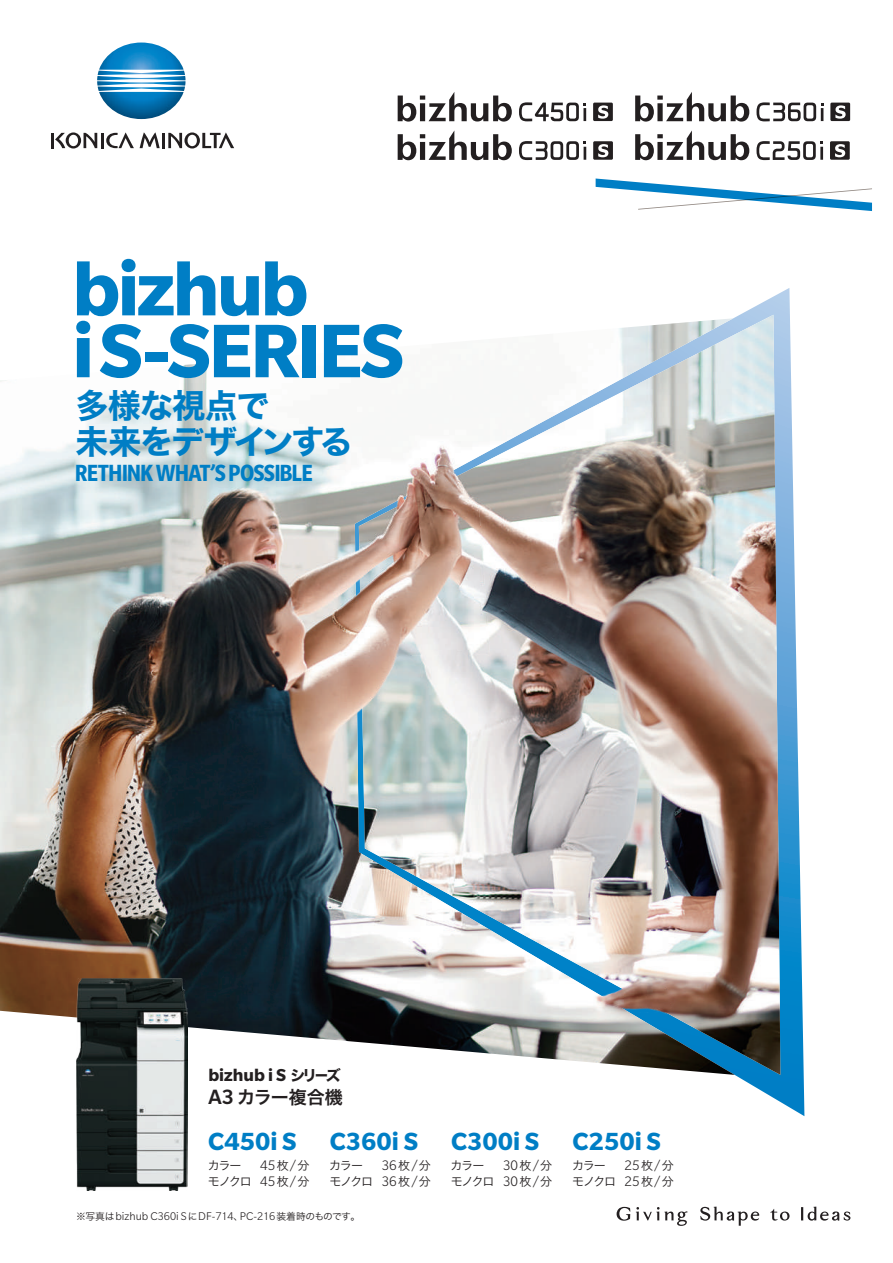
<style>
.page{position:relative;width:893px;height:1263px;background:#fff}
.page>*{position:absolute;margin:0;border:0;box-sizing:border-box;transform-origin:0 0}
.t1{font:700 82.5px/61.8px "Slate Std";letter-spacing:-.03em;color:#007ec5}
.t2{font:33px/36px "Hiragino Sans W7";letter-spacing:-.04em;color:#007ec5}
.t3{font:700 27px "Slate Std";color:#007ec5}
.t4{font:700 condensed 25.5px "Slate Std";letter-spacing:-.03em;color:#007ec5}
.t5{font:700 18.75px "Slate Std";color:#231f20}
.t6{font:18px "Hiragino Sans W6";color:#231f20}
.t7{font:300 12.15px "Slate Std";color:#231f20}
.t8{font:12px/16.5px "Hira Kaku Std N W3";letter-spacing:-.11em;color:#231f20}
.s1{font-family:"Hiragino Sans W7";font-weight:400;font-size:15px}
.s2{font-family:"Slate Std";font-weight:500;font-size:22.5px}
.s3{font-family:"Slate Std";font-weight:300;font-size:15px}
.s4{font-family:"Hira Kaku Std N W3";font-weight:400;font-size:9.75px}
</style>
<div class="page">
<img style="left:0;top:178px;width:804px;height:908px">
<svg style="left:596px;top:178px;width:276px;height:35px"></svg>
<img style="left:77px;top:978px;width:111px;height:213px">
<img style="left:97px;top:43px;width:89px;height:76px">
<hr style="left:51px;top:133px;width:3px;height:15px;background:#231f20">
<hr style="left:101px;top:133px;width:3px;height:15px;background:#231f20">
<hr style="left:162px;top:133px;width:3px;height:15px;background:#231f20">
<svg style="left:106px;top:132px;width:28px;height:16px"></svg>
<svg style="left:55px;top:132px;width:42px;height:17px"></svg>
<svg style="left:168px;top:132px;width:66px;height:17px"></svg>
<svg style="left:140px;top:132px;width:20px;height:16px"></svg>
<svg style="left:700px;top:1206px;width:59px;height:20px"></svg>
<svg style="left:801px;top:1206px;width:49px;height:14px"></svg>
<svg style="left:617px;top:1207px;width:13px;height:14px"></svg>
<svg style="left:636px;top:1207px;width:51px;height:19px"></svg>
<svg style="left:770px;top:1209px;width:20px;height:12px"></svg>
<svg style="left:756px;top:141px;width:67px;height:19px"></svg>
<svg style="left:635px;top:130px;width:114px;height:30px"></svg>
<div style="left:830px;top:141px;width:20px;height:19px;background:#231f20"></div>
<svg style="left:835px;top:144px;width:10px;height:13px"></svg>
<svg style="left:519px;top:102px;width:67px;height:19px"></svg>
<svg style="left:398px;top:92px;width:114px;height:30px"></svg>
<div style="left:593px;top:103px;width:20px;height:18px;background:#231f20"></div>
<svg style="left:598px;top:105px;width:10px;height:14px"></svg>
<svg style="left:635px;top:92px;width:114px;height:30px"></svg>
<svg style="left:756px;top:102px;width:67px;height:19px"></svg>
<div style="left:830px;top:103px;width:20px;height:18px;background:#231f20"></div>
<svg style="left:835px;top:105px;width:11px;height:14px"></svg>
<svg style="left:398px;top:130px;width:114px;height:30px"></svg>
<svg style="left:519px;top:141px;width:67px;height:19px"></svg>
<div style="left:593px;top:141px;width:20px;height:19px;background:#231f20"></div>
<svg style="left:598px;top:144px;width:10px;height:13px"></svg>
<h1 class="t1" style="left:72px;top:257px;width:333px">bizhub iS-SERIES</h1>
<h2 class="t2" style="left:76px;top:389px;width:279px">多様な視点で<br>未来をデザインする</h2>
<h3 class="t4" style="left:75px;top:459px;width:240px">RETHINK WHAT’S POSSIBLE</h3>
<h3 class="t5" style="left:208px;top:1065px;width:134px">bizhub i S <span class="s1">シリーズ</span></h3>
<h3 class="t6" style="left:208px;top:1081px;width:136px"><span class="s2">A3</span> カラー複合機</h3>
<h3 class="t3" style="left:208px;top:1127px;width:90px">C450i S</h3>
<p class="t8" style="left:208px;top:1157px;width:103px">カラー <span class="s3">45</span>枚<span class="s3">/</span>分モノクロ <span class="s3">45</span>枚<span class="s3">/</span>分</p>
<h3 class="t3" style="left:330px;top:1127px;width:90px">C360i S</h3>
<p class="t8" style="left:329px;top:1157px;width:103px">カラー <span class="s3">36</span>枚<span class="s3">/</span>分モノクロ <span class="s3">36</span>枚<span class="s3">/</span>分</p>
<p class="t7" style="left:76px;top:1209px;width:286px"><span class="s4">※写真は</span>bizhub C360i S<span class="s4">に</span>DF-714<span class="s4">、</span>PC-216<span class="s4">装着時のものです。</span></p>
<h3 class="t3" style="left:451px;top:1127px;width:90px">C300i S</h3>
<p class="t8" style="left:450px;top:1157px;width:103px">カラー <span class="s3">30</span>枚<span class="s3">/</span>分モノクロ <span class="s3">30</span>枚<span class="s3">/</span>分</p>
<h3 class="t3" style="left:573px;top:1127px;width:90px">C250i S</h3>
<p class="t8" style="left:572px;top:1157px;width:103px">カラー <span class="s3">25</span>枚<span class="s3">/</span>分モノクロ <span class="s3">25</span>枚<span class="s3">/</span>分</p>
</div>
